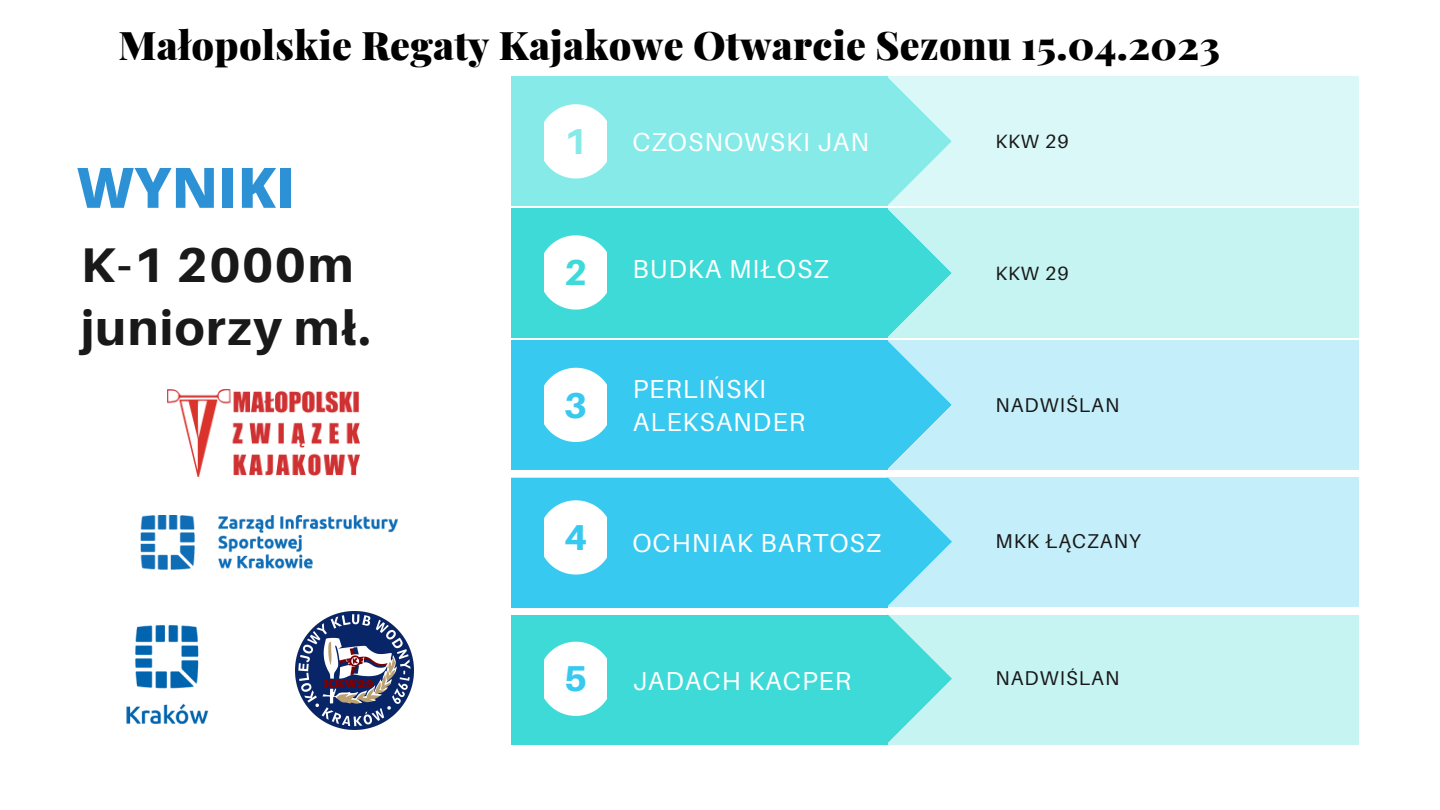
<style>
.page{position:relative;width:1440px;height:810px;background:#fff}
.page>*{position:absolute;margin:0;border:0;box-sizing:border-box;transform-origin:0 0}
.t1{font:800 55.8px "Open Sans";color:#2c92d5}
.t2{font:800 48.8px/63.8px "Aileron";letter-spacing:.03em;color:#191919}
.t3{font:900 39.5px "Playfair Display";letter-spacing:.01em;color:#000}
.t4{font:800 36px "Aileron";color:#37c9ef}
.t5{font:800 36px "Aileron";color:#86eae9}
.t6{font:800 36px "Aileron";color:#3edad8}
.t7{font:26px/33px "Aileron";letter-spacing:.04em;color:#fff}
.t8{font:20px "Aileron";letter-spacing:.05em;color:#191919}
.t9{font:19.2px "Aileron";letter-spacing:.05em;color:#191919}
</style>
<div class="page">
<div style="left:511px;top:77px;width:848px;height:129px;background:#dbf8f8"></div>
<div style="left:511px;top:77px;width:377px;height:129px;background:#86eae9"></div>
<div style="left:511px;top:208px;width:848px;height:130px;background:#c6f4f3"></div>
<div style="left:511px;top:208px;width:377px;height:130px;background:#3edad8"></div>
<div style="left:511px;top:340px;width:848px;height:130px;background:#c4effa"></div>
<div style="left:511px;top:340px;width:377px;height:130px;background:#37c9ef"></div>
<svg style="left:888px;top:78px;width:64px;height:390px"></svg>
<svg style="left:545px;top:104px;width:61px;height:74px"></svg>
<svg style="left:545px;top:235px;width:61px;height:75px"></svg>
<svg style="left:545px;top:368px;width:61px;height:74px"></svg>
<img style="left:167px;top:390px;width:192px;height:87px">
<img style="left:140px;top:516px;width:258px;height:54px">
<img style="left:126px;top:625px;width:83px;height:99px">
<img style="left:295px;top:612px;width:118px;height:117px">
<div style="left:511px;top:477px;width:848px;height:130px;background:#c4effa"></div>
<div style="left:511px;top:615px;width:848px;height:129px;background:#c6f4f3"></div>
<div style="left:511px;top:615px;width:377px;height:129px;background:#3edad8"></div>
<svg style="left:887px;top:614px;width:65px;height:129px"></svg>
<div style="left:511px;top:478px;width:377px;height:130px;background:#37c9ef"></div>
<svg style="left:887px;top:477px;width:65px;height:129px"></svg>
<svg style="left:545px;top:500px;width:61px;height:75px"></svg>
<svg style="left:545px;top:641px;width:61px;height:75px"></svg>
<h3 class="t3" style="left:119px;top:17px;width:1103px">Małopolskie Regaty Kajakowe Otwarcie Sezonu 15.04.2023</h3>
<h1 class="t1" style="left:77px;top:148px;width:220px">WYNIKI</h1>
<h2 class="t2" style="left:81px;top:232px;width:291px">K-1 2000m juniorzy mł.</h2>
<h3 class="t5" style="left:564px;top:119px;width:25px">1</h3>
<p class="t7" style="left:632px;top:125px;width:238px">CZOSNOWSKI JAN</p>
<h3 class="t6" style="left:564px;top:250px;width:25px">2</h3>
<h3 class="t4" style="left:564px;top:383px;width:25px">3</h3>
<p class="t7" style="left:632px;top:252px;width:198px">BUDKA MIŁOSZ</p>
<p class="t7" style="left:633px;top:372px;width:174px">PERLIŃSKI<br>ALEKSANDER</p>
<p class="t9" style="left:996px;top:129px;width:75px">KKW 29</p>
<p class="t9" style="left:996px;top:261px;width:75px">KKW 29</p>
<p class="t8" style="left:996px;top:392px;width:125px">NADWIŚLAN</p>
<h3 class="t4" style="left:564px;top:515px;width:25px">4</h3>
<h3 class="t4" style="left:564px;top:657px;width:25px">5</h3>
<p class="t7" style="left:632px;top:525px;width:250px">OCHNIAK BARTOSZ</p>
<p class="t8" style="left:996px;top:529px;width:147px">MKK ŁĄCZANY</p>
<p class="t7" style="left:633px;top:663px;width:220px">JADACH KACPER</p>
<p class="t8" style="left:996px;top:666px;width:125px">NADWIŚLAN</p>
</div>
